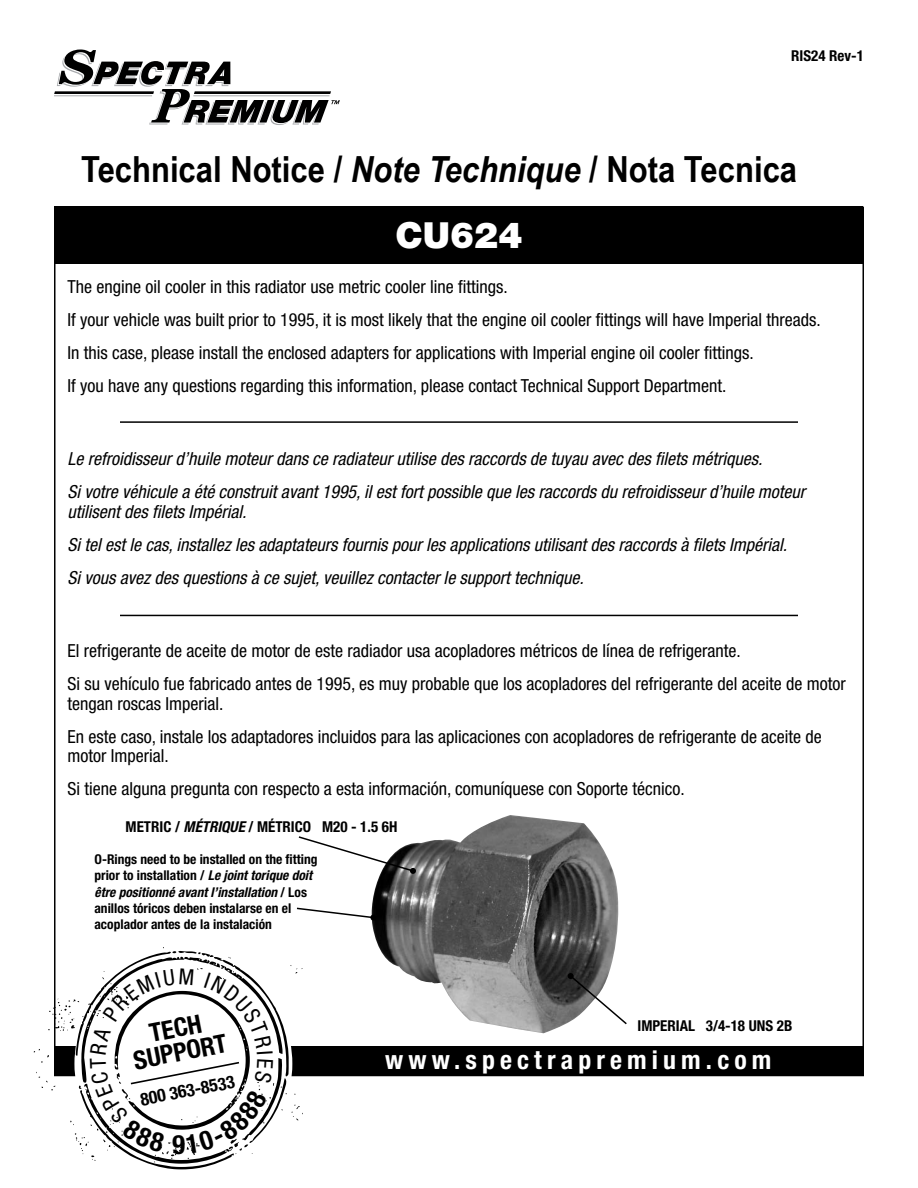
<style>
.page{position:relative;width:918px;height:1188px;background:#fff}
.page>*{position:absolute;margin:0;border:0;box-sizing:border-box;transform-origin:0 0}
.t1{font:700 36px "Arial Narrow";color:#000;scale:1.05 1}
.t2{font:900 36px "Helvetica Neue";color:#fff}
.t3{font:700 condensed 25.8px "Helvetica Neue";letter-spacing:.2em;color:#fff}
.t4{font:700 condensed 25.8px/24.2px "Helvetica Neue";color:#000;text-align:center}
.t5{font:condensed 18px/33px "Helvetica Neue";color:#000}
.t6{font:italic condensed 18px/33px "Helvetica Neue";color:#000}
.t7{font:700 condensed 17.7px "Helvetica Neue";color:#000}
.t8{font:700 condensed 15px "Helvetica Neue";color:#000}
.t9{font:700 condensed 13.5px/16.2px "Helvetica Neue";color:#000}
.s1{font-style:italic}
</style>
<div class="page">
<div style="left:55px;top:207px;width:808px;height:57px;background:#000"></div>
<div style="left:55px;top:1046px;width:808px;height:30px;background:#000"></div>
<hr style="left:120px;top:421px;width:678px;height:2px;background:#000">
<img style="left:372px;top:815px;width:247px;height:218px">
<svg style="left:298px;top:835px;width:118px;height:39px"></svg>
<svg style="left:568px;top:973px;width:59px;height:53px"></svg>
<hr style="left:120px;top:615px;width:678px;height:1px;background:#000">
<svg style="left:34px;top:947px;width:269px;height:222px"></svg>
<svg style="left:297px;top:907px;width:79px;height:14px"></svg>
<svg style="left:54px;top:50px;width:286px;height:75px"></svg>
<svg style="left:90px;top:968px;width:183px;height:186px"></svg>
<p class="t8" style="left:791px;top:47px;width:74px">RIS24 Rev-1</p>
<h1 class="t1" style="left:81px;top:149px;width:684px">Technical Notice / <span class="s1">Note Technique</span> / Nota Tecnica</h1>
<h1 class="t2" style="left:396px;top:214px;width:128px">CU624</h1>
<p class="t5" style="left:68px;top:270px;width:755px">The engine oil cooler in this radiator use metric cooler line fittings.<br>If your vehicle was built prior to 1995, it is most likely that the engine oil cooler fittings will have Imperial threads.<br>In this case, please install the enclosed adapters for applications with Imperial engine oil cooler fittings.<br>If you have any questions regarding this information, please contact Technical Support Department.</p>
<p class="t6" style="left:68px;top:442px;width:739px">Le refroidisseur d’huile moteur dans ce radiateur utilise des raccords de tuyau avec des filets métriques.<br>Si votre véhicule a été construit avant 1995, il est fort possible que les raccords du refroidisseur d’huile moteur</p>
<p class="t6" style="left:68px;top:495px;width:721px">utilisent des filets Impérial.<br>Si tel est le cas, installez les adaptateurs fournis pour les applications utilisant des raccords à filets Impérial.<br>Si vous avez des questions à ce sujet, veuillez contacter le support technique.</p>
<p class="t5" style="left:68px;top:634px;width:780px">El refrigerante de aceite de motor de este radiador usa acopladores métricos de línea de refrigerante.<br>Si su vehículo fue fabricado antes de 1995, es muy probable que los acopladores del refrigerante del aceite de motor</p>
<p class="t5" style="left:68px;top:687px;width:756px">tengan roscas Imperial.<br>En este caso, instale los adaptadores incluidos para las aplicaciones con acopladores de refrigerante de aceite de</p>
<p class="t5" style="left:68px;top:739px;width:619px">motor Imperial.<br>Si tiene alguna pregunta con respecto a esta información, comuníquese con Soporte técnico.</p>
<p class="t8" style="left:126px;top:818px;width:273px">METRIC / <span class="s1">MÉTRIQUE</span> / MÉTRICO M20 - 1.5 6H</p>
<p class="t9" style="left:94px;top:851px;width:225px">O-Rings need to be installed on the fitting prior to installation / <span class="s1">Le joint torique doit être positionné avant l’installation</span> / Los anillos tóricos deben instalarse en el acoplador antes de la instalación</p>
<h2 class="t4" style="left:127px;top:1025px;width:96px;rotate:-11deg">TECH<br>SUPPORT</h2>
<p class="t7" style="left:138px;top:1089px;width:97px;rotate:-11deg">800 363-8533</p>
<p class="t8" style="left:638px;top:1016px;width:156px">IMPERIAL 3/4-18 UNS 2B</p>
<h2 class="t3" style="left:385px;top:1044px;width:388px">www.spectrapremium.com</h2>
</div>
